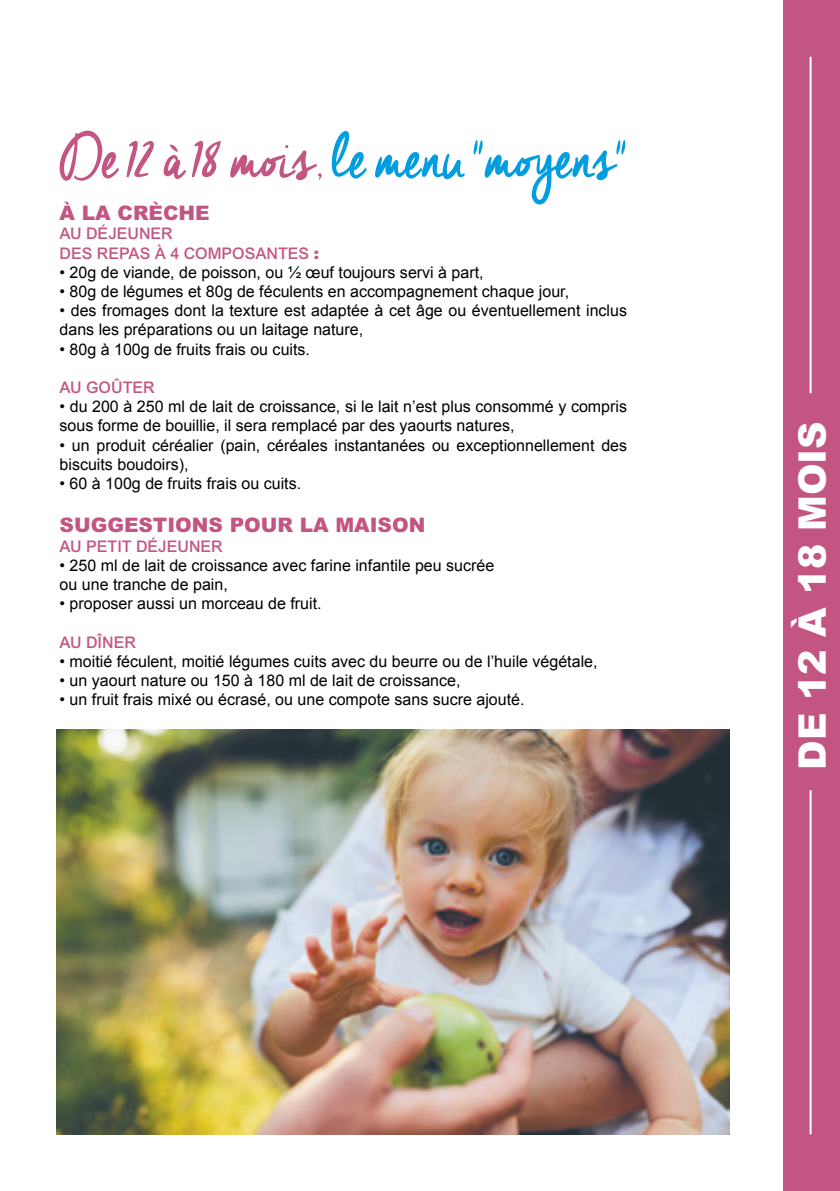
<style>
.page{position:relative;width:840px;height:1191px;background:#fff}
.page>*{position:absolute;margin:0;border:0;box-sizing:border-box;transform-origin:0 0}
.t1{font:62px "Cheddar Jack";letter-spacing:-.04em;color:#009de0}
.t2{font:38px "Arial Black PL";color:#fff}
.t3{font:20px "Arial Black PL";color:#c35583}
.t4{font:16px/19.2px "Arial";color:#000}
.t5{font:16px "Arial Medium PL";color:#c35583}
.s1{color:#c35583}
.s2{font-family:"Arial Black PL"}
</style>
<div class="page">
<img style="left:57px;top:729px;width:672px;height:405px">
<div style="left:782px;top:0;width:57px;height:1191px;background:#c35583"></div>
<hr style="left:809px;top:57px;width:2px;height:336px;background:#fff">
<hr style="left:809px;top:790px;width:2px;height:344px;background:#fff">
<p class="t1" style="left:60px;top:115px;width:568px"><span class="s1">De 12 à 18 mois,</span> le menu "moyens"</p>
<p class="t3" style="left:60px;top:200px;width:152px">À LA CRÈCHE</p>
<p class="t5" style="left:60px;top:224px;width:115px">AU DÉJEUNER</p>
<p class="t5" style="left:60px;top:243px;width:261px">DES REPAS À 4 COMPOSANTES <span class="s2">:</span></p>
<p class="t4" style="left:60px;top:263px;width:425px">• 20g de viande, de poisson, ou ½ œuf toujours servi à part,</p>
<p class="t4" style="left:60px;top:282px;width:511px">• 80g de légumes et 80g de féculents en accompagnement chaque jour,</p>
<p class="t4" style="left:60px;top:301px;width:568px">• des fromages dont la texture est adaptée à cet âge ou éventuellement inclus dans les préparations ou un laitage nature,</p>
<p class="t4" style="left:60px;top:339px;width:252px">• 80g à 100g de fruits frais ou cuits.</p>
<p class="t5" style="left:60px;top:378px;width:97px">AU GOÛTER</p>
<p class="t4" style="left:60px;top:397px;width:568px">• du 200 à 250 ml de lait de croissance, si le lait n’est plus consommé y compris sous forme de bouillie, il sera remplacé par des yaourts natures,</p>
<p class="t4" style="left:60px;top:435px;width:568px">• un produit céréalier (pain, céréales instantanées ou exceptionnellement des biscuits boudoirs),</p>
<p class="t4" style="left:60px;top:474px;width:243px">• 60 à 100g de fruits frais ou cuits.</p>
<p class="t3" style="left:60px;top:512px;width:367px">SUGGESTIONS POUR LA MAISON</p>
<p class="t5" style="left:60px;top:536px;width:164px">AU PETIT DÉJEUNER</p>
<p class="t4" style="left:60px;top:555px;width:436px">• 250 ml de lait de croissance avec farine infantile peu sucrée</p>
<p class="t4" style="left:60px;top:575px;width:170px">ou une tranche de pain,</p>
<p class="t4" style="left:60px;top:594px;width:263px">• proposer aussi un morceau de fruit.</p>
<p class="t5" style="left:60px;top:632px;width:78px">AU DÎNER</p>
<p class="t4" style="left:60px;top:651px;width:539px">• moitié féculent, moitié légumes cuits avec du beurre ou de l’huile végétale,</p>
<p class="t4" style="left:60px;top:671px;width:402px">• un yaourt nature ou 150 à 180 ml de lait de croissance,</p>
<p class="t4" style="left:60px;top:690px;width:466px">• un fruit frais mixé ou écrasé, ou une compote sans sucre ajouté.</p>
<p class="t2" style="left:787px;top:769px;width:350px;rotate:-90deg">DE 12 À 18 MOIS</p>
</div>
